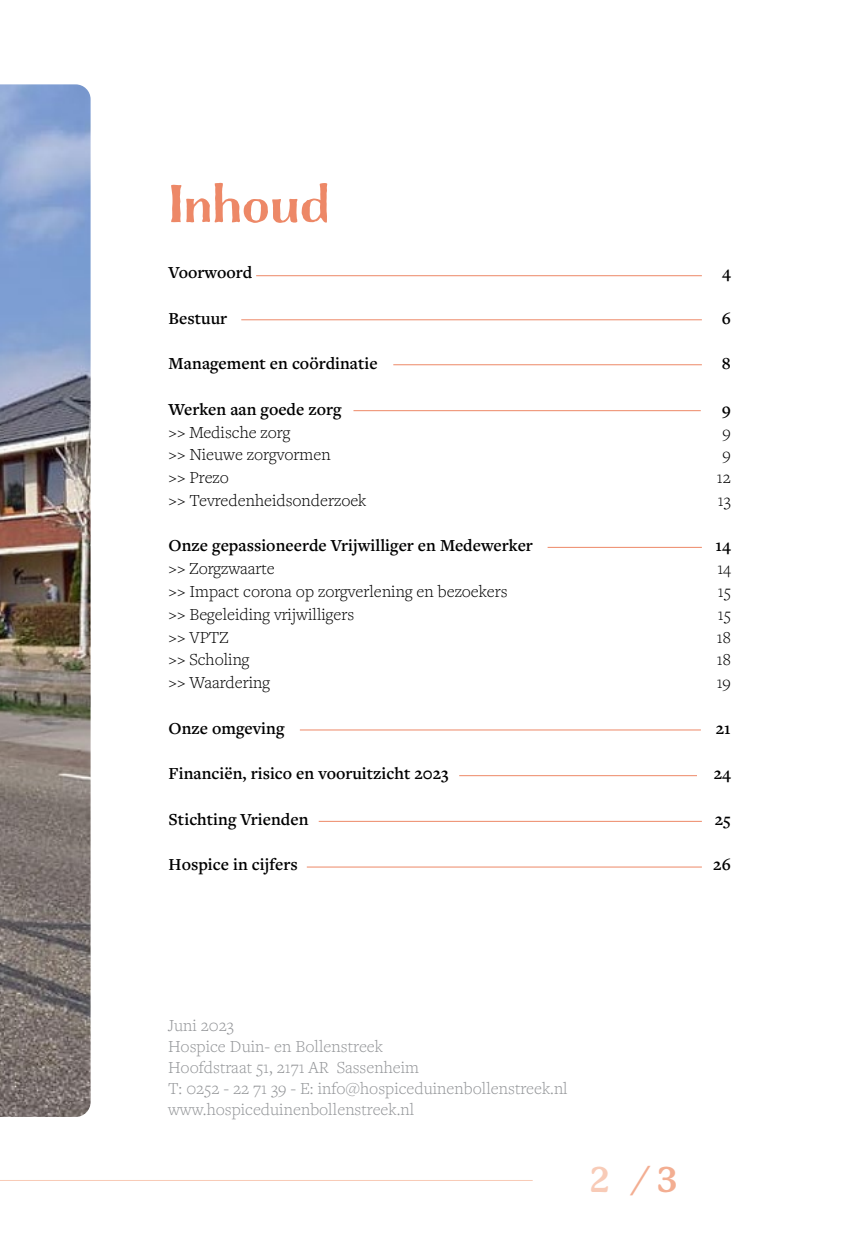
<style>
.page{position:relative;width:844px;height:1241px;background:#fff}
.page>*{position:absolute;margin:0;border:0;box-sizing:border-box;transform-origin:0 0}
.t1{font:56px "Charcuterie Contrast";color:#ed8867}
.t2{font:700 35px "P22 Mackinac Pro";color:#f3ae92}
.t3{font:600 17.5px "Freight Text Pro";color:#000}
.t4{font:300 17.5px "Freight Text Pro";color:#000}
.t5{font:300 17.5px/21px "Freight Text Pro";color:#939598}
.s1{color:#f8cbb7}
</style>
<div class="page">
<hr style="left:0;top:1179px;width:532px;height:1px;background:#f8cbb7">
<hr style="left:256px;top:275px;width:445px;height:1px;background:#ed8867">
<hr style="left:393px;top:364px;width:308px;height:1px;background:#ed8867">
<hr style="left:353px;top:410px;width:347px;height:1px;background:#ed8867">
<hr style="left:241px;top:319px;width:460px;height:1px;background:#ed8867">
<hr style="left:547px;top:547px;width:154px;height:1px;background:#ed8867">
<hr style="left:300px;top:729px;width:400px;height:1px;background:#ed8867">
<hr style="left:318px;top:821px;width:383px;height:1px;background:#ed8867">
<hr style="left:459px;top:775px;width:237px;height:1px;background:#ed8867">
<hr style="left:307px;top:866px;width:394px;height:1px;background:#ed8867">
<img style="left:0;top:84px;width:91px;height:1032px">
<h1 class="t1" style="left:169px;top:171px;width:162px">Inhoud</h1>
<p class="t3" style="left:169px;top:261px;width:85px">Voorwoord</p>
<p class="t3" style="left:722px;top:261px;width:10px">4</p>
<p class="t3" style="left:169px;top:306px;width:60px">Bestuur</p>
<p class="t3" style="left:721px;top:306px;width:11px">6</p>
<p class="t3" style="left:169px;top:352px;width:210px">Management en coördinatie</p>
<p class="t3" style="left:721px;top:352px;width:10px">8</p>
<p class="t3" style="left:169px;top:397px;width:174px">Werken aan goede zorg</p>
<p class="t3" style="left:721px;top:397px;width:11px">9</p>
<p class="t4" style="left:169px;top:420px;width:123px">&gt;&gt; Medische zorg</p>
<p class="t4" style="left:722px;top:420px;width:10px">9</p>
<p class="t4" style="left:169px;top:443px;width:163px">&gt;&gt; Nieuwe zorgvormen</p>
<p class="t4" style="left:722px;top:443px;width:10px">9</p>
<p class="t4" style="left:169px;top:466px;width:62px">&gt;&gt; Prezo</p>
<p class="t4" style="left:716px;top:466px;width:15px">12</p>
<p class="t4" style="left:169px;top:489px;width:199px">&gt;&gt; Tevredenheidsonderzoek</p>
<p class="t4" style="left:717px;top:489px;width:15px">13</p>
<p class="t3" style="left:169px;top:534px;width:365px">Onze gepassioneerde Vrijwilliger en Medewerker</p>
<p class="t3" style="left:715px;top:534px;width:17px">14</p>
<p class="t4" style="left:169px;top:557px;width:107px">&gt;&gt; Zorgzwaarte</p>
<p class="t4" style="left:717px;top:557px;width:15px">14</p>
<p class="t4" style="left:169px;top:580px;width:340px">&gt;&gt; Impact corona op zorgverlening en bezoekers</p>
<p class="t4" style="left:717px;top:580px;width:14px">15</p>
<p class="t4" style="left:169px;top:602px;width:187px">&gt;&gt; Begeleiding vrijwilligers</p>
<p class="t4" style="left:717px;top:602px;width:14px">15</p>
<p class="t4" style="left:169px;top:625px;width:61px">&gt;&gt; VPTZ</p>
<p class="t4" style="left:716px;top:625px;width:15px">18</p>
<p class="t4" style="left:169px;top:648px;width:82px">&gt;&gt; Scholing</p>
<p class="t4" style="left:716px;top:648px;width:15px">18</p>
<p class="t4" style="left:169px;top:671px;width:103px">&gt;&gt; Waardering</p>
<p class="t4" style="left:716px;top:671px;width:16px">19</p>
<p class="t3" style="left:169px;top:716px;width:117px">Onze omgeving</p>
<p class="t3" style="left:715px;top:716px;width:17px">21</p>
<p class="t3" style="left:169px;top:761px;width:281px">Financiën, risico en vooruitzicht 2023</p>
<p class="t3" style="left:713px;top:761px;width:19px">24</p>
<p class="t3" style="left:169px;top:807px;width:141px">Stichting Vrienden</p>
<p class="t3" style="left:714px;top:807px;width:17px">25</p>
<p class="t3" style="left:169px;top:852px;width:131px">Hospice in cijfers</p>
<p class="t3" style="left:713px;top:852px;width:19px">26</p>
<p class="t5" style="left:168px;top:1014px;width:401px">Juni 2023<br>Hospice Duin- en Bollenstreek<br>Hoofdstraat 51, 2171 AR Sassenheim<br>T: 0252 - 22 71 39 - E: info@hospiceduinenbollenstreek.nl www.hospiceduinenbollenstreek.nl</p>
<h2 class="t2" style="left:589px;top:1159px;width:90px"><span class="s1">2</span> / 3</h2>
</div>
